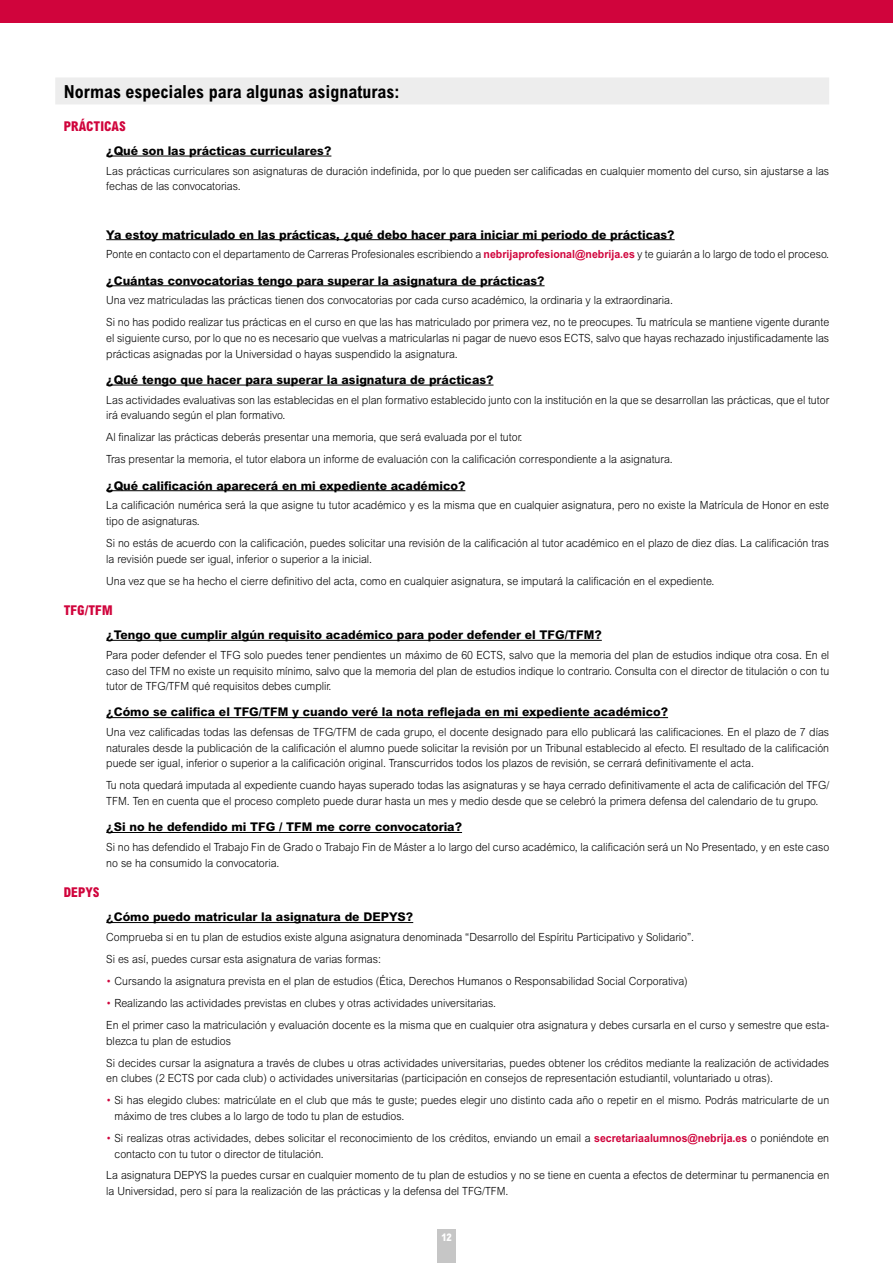
<style>
.page{position:relative;width:893px;height:1263px;background:#fff}
.page>*{position:absolute;margin:0;border:0;box-sizing:border-box;transform-origin:0 0}
.t1{font:700 condensed 18px "Arial MT Pro";color:#000}
.t2{font:800 condensed 13.5px "Arial MT Pro";color:#d0043c}
.t3{font:800 12px "Arial MT Pro";color:#000}
.t4{font:300 11.25px/15.6px "Arial MT Pro";color:#000;scale:.94 1}
.t5{font:800 condensed 10.5px "Arial MT Pro";color:#fff}
.s1{font-weight:700;color:#d0043c}
.s2{color:#d0043c}
</style>
<div class="page">
<div style="left:0;top:0;width:893px;height:22px;background:#d0043c"></div>
<div style="left:437px;top:1229px;width:19px;height:34px;background:#c6c6c6"></div>
<div style="left:55px;top:77px;width:774px;height:27px;background:#ededed"></div>
<hr style="left:106px;top:156px;width:225px;height:1px;background:#000">
<hr style="left:106px;top:239px;width:569px;height:1px;background:#000">
<hr style="left:106px;top:285px;width:439px;height:1px;background:#000">
<hr style="left:106px;top:385px;width:387px;height:1px;background:#000">
<hr style="left:106px;top:490px;width:359px;height:1px;background:#000">
<hr style="left:106px;top:640px;width:496px;height:1px;background:#000">
<hr style="left:106px;top:717px;width:562px;height:1px;background:#000">
<hr style="left:106px;top:832px;width:356px;height:1px;background:#000">
<hr style="left:106px;top:922px;width:307px;height:1px;background:#000">
<h1 class="t1" style="left:64px;top:81px;width:337px">Normas especiales para algunas asignaturas:</h1>
<p class="t2" style="left:64px;top:118px;width:64px">PRÁCTICAS</p>
<p class="t3" style="left:106px;top:143px;width:227px">¿Qué son las prácticas curriculares?</p>
<p class="t4" style="left:106px;top:163px;width:771px">Las prácticas curriculares son asignaturas de duración indefinida, por lo que pueden ser calificadas en cualquier momento del curso, sin ajustarse a las fechas de las convocatorias.</p>
<p class="t3" style="left:106px;top:227px;width:570px">Ya estoy matriculado en las prácticas, ¿qué debo hacer para iniciar mi periodo de prácticas?</p>
<p class="t4" style="left:106px;top:247px;width:771px">Ponte en contacto con el departamento de Carreras Profesionales escribiendo a <span class="s1">nebrijaprofesional@nebrija.es</span> y te guiarán a lo largo de todo el proceso.</p>
<p class="t3" style="left:106px;top:273px;width:440px">¿Cuántas convocatorias tengo para superar la asignatura de prácticas?</p>
<p class="t4" style="left:106px;top:290px;width:771px;line-height:22px">Una vez matriculadas las prácticas tienen dos convocatorias por cada curso académico, la ordinaria y la extraordinaria.<br>Si no has podido realizar tus prácticas en el curso en que las has matriculado por primera vez, no te preocupes. Tu matrícula se mantiene vigente durante</p>
<p class="t4" style="left:106px;top:331px;width:770px">el siguiente curso, por lo que no es necesario que vuelvas a matricularlas ni pagar de nuevo esos ECTS, salvo que hayas rechazado injustificadamente las prácticas asignadas por la Universidad o hayas suspendido la asignatura.</p>
<p class="t3" style="left:106px;top:372px;width:389px">¿Qué tengo que hacer para superar la asignatura de prácticas?</p>
<p class="t4" style="left:106px;top:392px;width:770px">Las actividades evaluativas son las establecidas en el plan formativo establecido junto con la institución en la que se desarrollan las prácticas, que el tutor irá evaluando según el plan formativo.</p>
<p class="t4" style="left:106px;top:427px;width:604px;line-height:22px">Al finalizar las prácticas deberás presentar una memoria, que será evaluada por el tutor.<br>Tras presentar la memoria, el tutor elabora un informe de evaluación con la calificación correspondiente a la asignatura.</p>
<p class="t3" style="left:106px;top:478px;width:361px">¿Qué calificación aparecerá en mi expediente académico?</p>
<p class="t4" style="left:106px;top:498px;width:770px">La calificación numérica será la que asigne tu tutor académico y es la misma que en cualquier asignatura, pero no existe la Matrícula de Honor en este tipo de asignaturas.</p>
<p class="t4" style="left:106px;top:535px;width:770px">Si no estás de acuerdo con la calificación, puedes solicitar una revisión de la calificación al tutor académico en el plazo de diez días. La calificación tras la revisión puede ser igual, inferior o superior a la inicial.</p>
<p class="t4" style="left:106px;top:573px;width:648px">Una vez que se ha hecho el cierre definitivo del acta, como en cualquier asignatura, se imputará la calificación en el expediente.</p>
<p class="t2" style="left:64px;top:602px;width:50px">TFG/TFM</p>
<p class="t3" style="left:106px;top:628px;width:497px">¿Tengo que cumplir algún requisito académico para poder defender el TFG/TFM?</p>
<p class="t4" style="left:106px;top:647px;width:771px;text-align:justify">Para poder defender el TFG solo puedes tener pendientes un máximo de 60 ECTS, salvo que la memoria del plan de estudios indique otra cosa. En el caso del TFM no existe un requisito mínimo, salvo que la memoria del plan de estudios indique lo contrario. Consulta con el director de titulación o con tu tutor de TFG/TFM qué requisitos debes cumplir.</p>
<p class="t3" style="left:106px;top:705px;width:563px">¿Cómo se califica el TFG/TFM y cuando veré la nota reflejada en mi expediente académico?</p>
<p class="t4" style="left:106px;top:725px;width:770px;text-align:justify">Una vez calificadas todas las defensas de TFG/TFM de cada grupo, el docente designado para ello publicará las calificaciones. En el plazo de 7 días naturales desde la publicación de la calificación el alumno puede solicitar la revisión por un Tribunal establecido al efecto. El resultado de la calificación puede ser igual, inferior o superior a la calificación original. Transcurridos todos los plazos de revisión, se cerrará definitivamente el acta.</p>
<p class="t4" style="left:106px;top:778px;width:771px">Tu nota quedará imputada al expediente cuando hayas superado todas las asignaturas y se haya cerrado definitivamente el acta de calificación del TFG/<br>TFM. Ten en cuenta que el proceso completo puede durar hasta un mes y medio desde que se celebró la primera defensa del calendario de tu grupo.</p>
<p class="t3" style="left:106px;top:820px;width:357px">¿Si no he defendido mi TFG / TFM me corre convocatoria?</p>
<p class="t4" style="left:106px;top:840px;width:771px">Si no has defendido el Trabajo Fin de Grado o Trabajo Fin de Máster a lo largo del curso académico, la calificación será un No Presentado, y en este caso no se ha consumido la convocatoria.</p>
<p class="t2" style="left:64px;top:884px;width:37px">DEPYS</p>
<p class="t3" style="left:106px;top:910px;width:308px">¿Cómo puedo matricular la asignatura de DEPYS?</p>
<p class="t4" style="left:106px;top:926px;width:627px;line-height:22px">Comprueba si en tu plan de estudios existe alguna asignatura denominada “Desarrollo del Espíritu Participativo y Solidario”.<br>Si es así, puedes cursar esta asignatura de varias formas:</p>
<p class="t4" style="left:106px;top:974px;width:620px"><span class="s2">•</span> Cursando la asignatura prevista en el plan de estudios (Ética, Derechos Humanos o Responsabilidad Social Corporativa)</p>
<p class="t4" style="left:106px;top:992px;width:770px;line-height:22px"><span class="s2">•</span> Realizando las actividades previstas en clubes y otras actividades universitarias.<br>En el primer caso la matriculación y evaluación docente es la misma que en cualquier otra asignatura y debes cursarla en el curso y semestre que esta-</p>
<p class="t4" style="left:106px;top:1030px;width:771px;line-height:22px">blezca tu plan de estudios<br>Si decides cursar la asignatura a través de clubes u otras actividades universitarias, puedes obtener los créditos mediante la realización de actividades</p>
<p class="t4" style="left:106px;top:1071px;width:711px">en clubes (2 ECTS por cada club) o actividades universitarias (participación en consejos de representación estudiantil, voluntariado u otras).</p>
<p class="t4" style="left:115px;top:1093px;width:762px;text-indent:-8px"><span class="s2">•</span> Si has elegido clubes: matricúlate en el club que más te guste; puedes elegir uno distinto cada año o repetir en el mismo. Podrás matricularte de un máximo de tres clubes a lo largo de todo tu plan de estudios.</p>
<p class="t4" style="left:115px;top:1130px;width:762px;text-indent:-8px"><span class="s2">•</span> Si realizas otras actividades, debes solicitar el reconocimiento de los créditos, enviando un email a <span class="s1">secretariaalumnos@nebrija.es</span> o poniéndote en contacto con tu tutor o director de titulación.</p>
<p class="t4" style="left:106px;top:1168px;width:770px">La asignatura DEPYS la puedes cursar en cualquier momento de tu plan de estudios y no se tiene en cuenta a efectos de determinar tu permanencia en la Universidad, pero sí para la realización de las prácticas y la defensa del TFG/TFM.</p>
<p class="t5" style="left:441px;top:1231px;width:12px">12</p>
</div>
